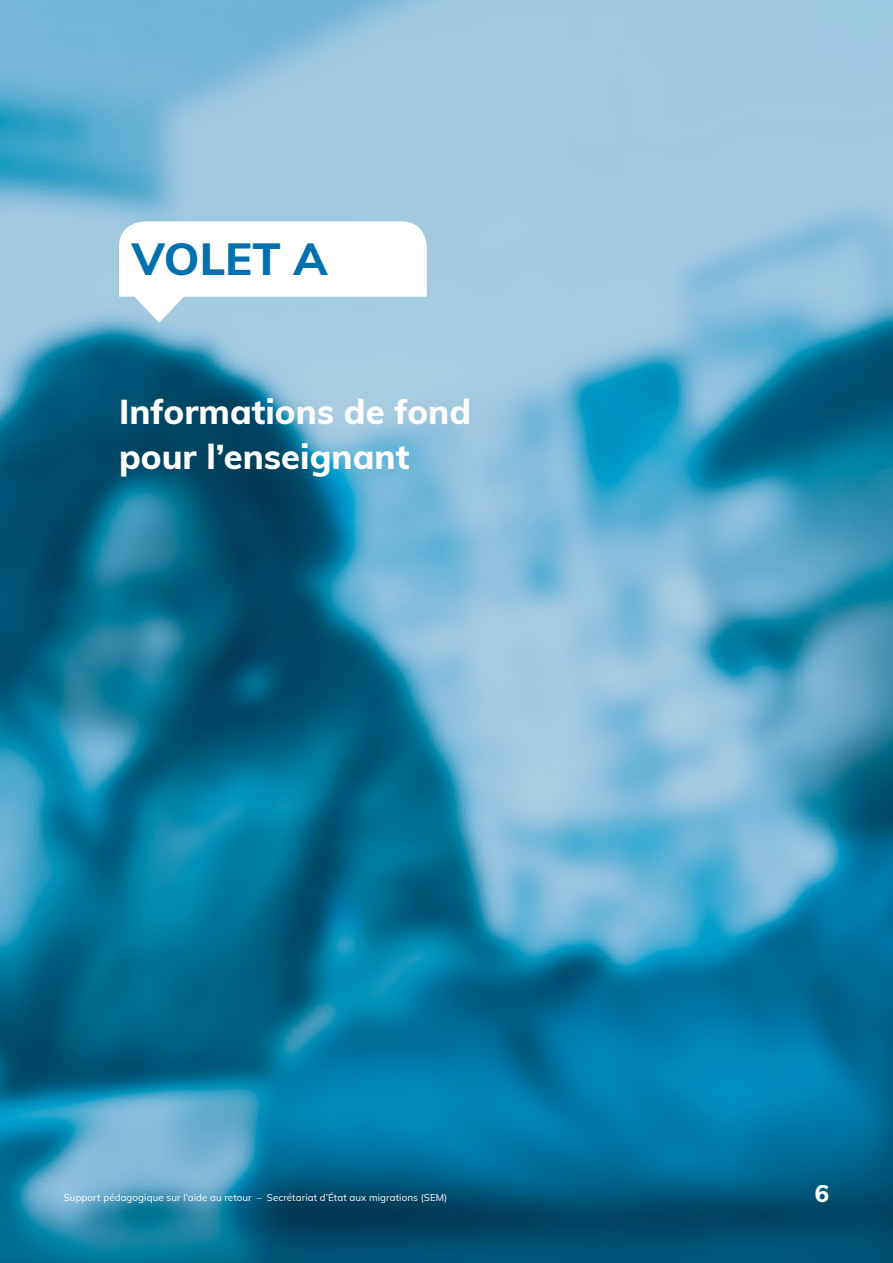
<style>
.page{position:relative;width:893px;height:1263px;background:#fff}
.page>*{position:absolute;margin:0;border:0;box-sizing:border-box;transform-origin:0 0}
.t1{font:800 45px "Muli";color:#0070ae}
.t2{font:800 34.5px/45px "Muli";color:#fff}
.t3{font:800 24px "Muli";color:#fff}
.Kolumnentext{font:9.75px "Muli";letter-spacing:.01em;color:#fff}
</style>
<div class="page">
<img style="left:0;top:0;width:893px;height:1263px">
<svg style="left:119px;top:221px;width:308px;height:102px"></svg>
<p class="t1" style="left:132px;top:226px;width:197px">VOLET A</p>
<p class="t2" style="left:119px;top:387px;width:354px">Informations de fond pour l’enseignant</p>
<p class="Kolumnentext" style="left:64px;top:1190px;width:385px">Support pédagogique sur l’aide au retour – Secrétariat d’État aux migrations (SEM)</p>
<p class="t3" style="left:815px;top:1176px;width:16px">6</p>
</div>
